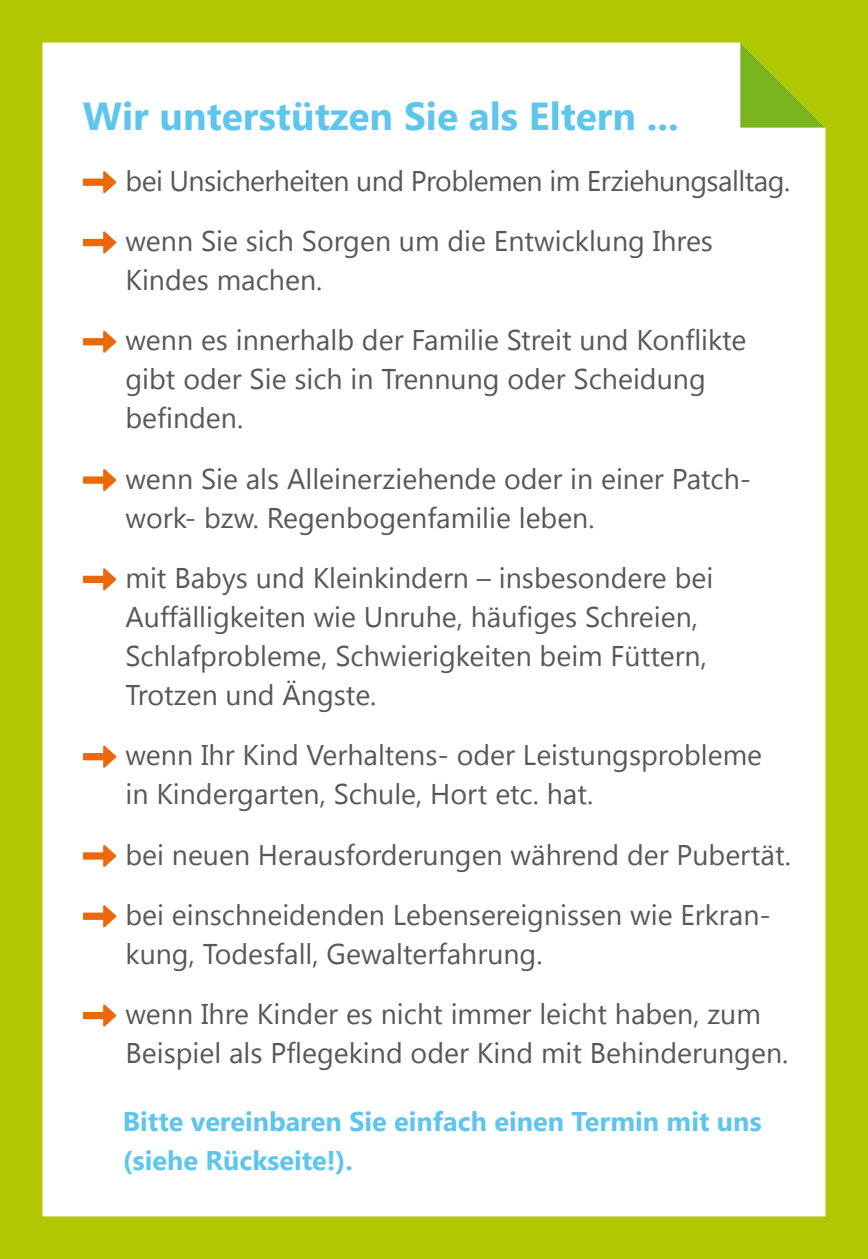
<style>
.page{position:relative;width:868px;height:1259px;background:#fff}
.page>*{position:absolute;margin:0;border:0;box-sizing:border-box;transform-origin:0 0}
.t1{font:700 39px "Segoe UI";color:#5ec5ed}
.t2{font:28.5px/39px "Segoe UI";color:#58585a}
.t3{font:28.5px/60.3px "Segoe UI";letter-spacing:-.02em;color:#58585a}
.t4{font:700 27px/39px "Segoe UI";color:#5ec5ed}
</style>
<div class="page">
<div style="left:0;top:0;width:867px;height:1259px;background:#b1c800"></div>
<div style="left:43px;top:43px;width:782px;height:1173px;background:#fff"></div>
<svg style="left:83px;top:171px;width:33px;height:23px"></svg>
<svg style="left:83px;top:231px;width:33px;height:23px"></svg>
<svg style="left:83px;top:330px;width:33px;height:23px"></svg>
<svg style="left:83px;top:469px;width:33px;height:22px"></svg>
<svg style="left:83px;top:568px;width:33px;height:23px"></svg>
<svg style="left:83px;top:745px;width:33px;height:23px"></svg>
<svg style="left:83px;top:844px;width:33px;height:23px"></svg>
<svg style="left:83px;top:905px;width:33px;height:22px"></svg>
<svg style="left:83px;top:1004px;width:33px;height:23px"></svg>
<hr style="left:867px;top:0;width:1px;height:43px;background:#f7a800">
<svg style="left:740px;top:43px;width:85px;height:85px"></svg>
<h1 class="t1" style="left:83px;top:89px;width:597px">Wir unterstützen Sie als Eltern ...</h1>
<p class="t3" style="left:125px;top:149px;width:666px">bei Unsicherheiten und Problemen im Erziehungsalltag. wenn Sie sich Sorgen um die Entwicklung Ihres</p>
<p class="t2" style="left:125px;top:248px;width:622px;line-height:60.3px">Kindes machen.<br>wenn es innerhalb der Familie Streit und Konflikte</p>
<p class="t2" style="left:125px;top:358px;width:581px">gibt oder Sie sich in Trennung oder Scheidung befinden.</p>
<p class="t2" style="left:125px;top:458px;width:627px">wenn Sie als Alleinerziehende oder in einer Patch&shy;work- bzw. Regenbogenfamilie leben.</p>
<p class="t2" style="left:125px;top:557px;width:589px">mit Babys und Kleinkindern – insbesondere bei Auffälligkeiten wie Unruhe, häufiges Schreien, Schlafprobleme, Schwierigkeiten beim Füttern, Trotzen und Ängste.</p>
<p class="t2" style="left:125px;top:734px;width:638px">wenn Ihr Kind Verhaltens- oder Leistungsprobleme in Kindergarten, Schule, Hort etc. hat.</p>
<p class="t2" style="left:125px;top:823px;width:667px;line-height:60.3px">bei neuen Herausforderungen während der Pubertät. bei einschneidenden Lebensereignissen wie Erkran-</p>
<p class="t2" style="left:125px;top:922px;width:637px;line-height:60.3px">kung, Todesfall, Gewalterfahrung.<br>wenn Ihre Kinder es nicht immer leicht haben, zum</p>
<p class="t2" style="left:125px;top:1032px;width:664px">Beispiel als Pflegekind oder Kind mit Behinderungen.</p>
<p class="t4" style="left:123px;top:1100px;width:640px">Bitte vereinbaren Sie einfach einen Termin mit uns (siehe Rückseite!).</p>
</div>
